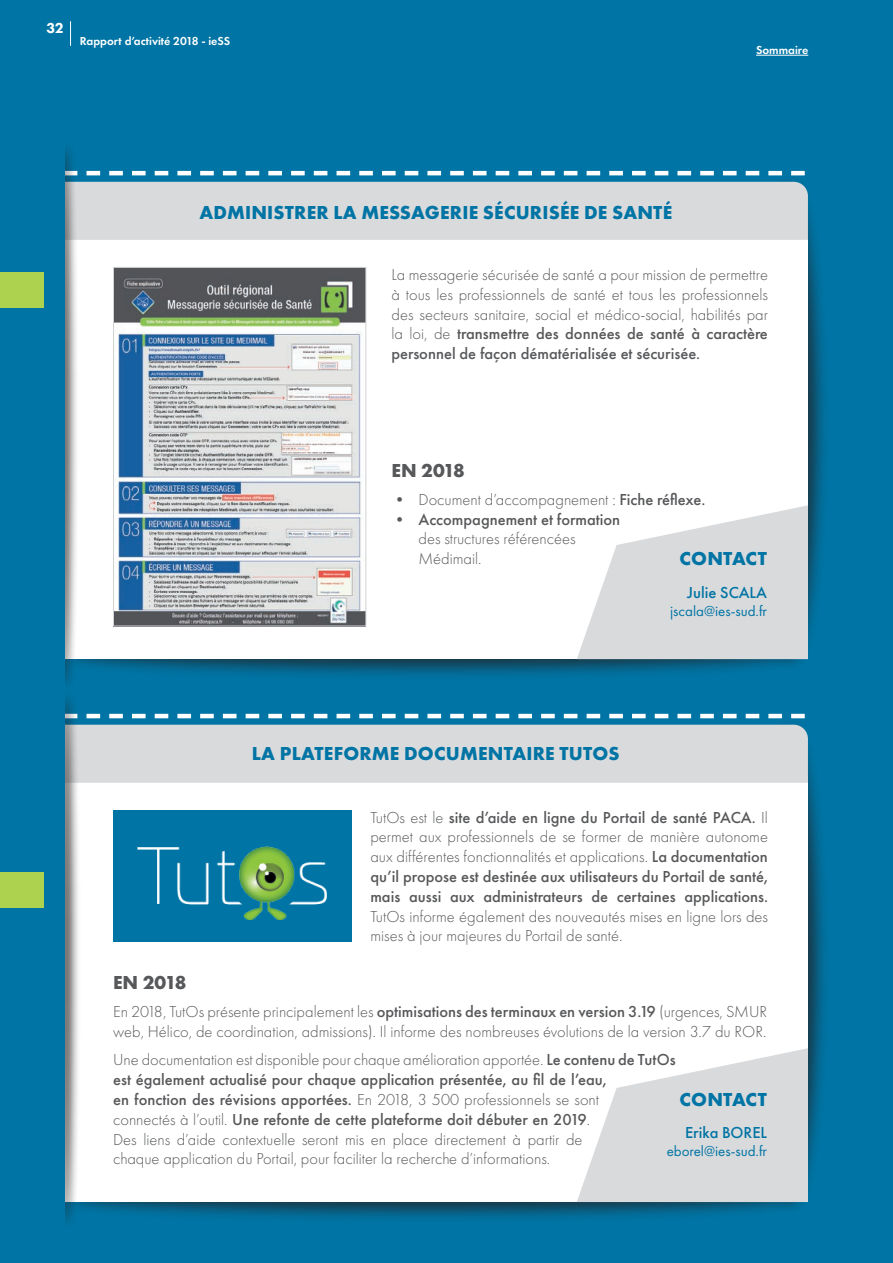
<style>
.page{position:relative;width:893px;height:1263px;background:#0074a4}
.page>*{position:absolute;margin:0;border:0;box-sizing:border-box;transform-origin:0 0}
.t1{font:700 19.5px "Futura PT";letter-spacing:.01em;color:#0074a4}
.t2{font:700 19.5px "Futura PT";letter-spacing:-.035em;color:#57585a}
.t3{font:300 16.5px/19.8px "Futura PT";color:#57585a}
.t4{font:500 16.5px/19.8px "Futura PT";color:#57585a;text-align:justify}
.t5{font:500 16.5px "Futura PT";color:#0074a4}
.t6{font:15px "Futura PT";color:#0074a4}
.t7{font:800 15px "Futura PT";color:#fff}
.t8{font:600 12px "Futura PT";color:#fff}
.s1{font-weight:500}
.s2{font-weight:300}
</style>
<div class="page">
<div style="left:58px;top:625px;width:749px;height:55px;background:#231f20;opacity:.75"></div>
<div style="left:58px;top:1168px;width:749px;height:55px;background:#231f20;opacity:.75"></div>
<div style="left:750px;top:175px;width:79px;height:497px;background:#231f20;opacity:.75"></div>
<div style="left:750px;top:718px;width:79px;height:497px;background:#231f20;opacity:.75"></div>
<svg style="left:86px;top:171px;width:719px;height:4px"></svg>
<svg style="left:86px;top:714px;width:719px;height:4px"></svg>
<div style="left:64px;top:240px;width:744px;height:419px;background:#fff"></div>
<div style="left:64px;top:776px;width:744px;height:426px;background:#fff"></div>
<div style="left:80px;top:182px;width:728px;height:58px;background:#d9dadc"></div>
<div style="left:81px;top:725px;width:727px;height:58px;background:#d9dadc"></div>
<svg style="left:577px;top:505px;width:231px;height:154px"></svg>
<div style="left:52px;top:690px;width:29px;height:540px;background:#231f20;opacity:.75"></div>
<div style="left:50px;top:139px;width:30px;height:553px;background:#231f20;opacity:.75"></div>
<div style="left:51px;top:146px;width:11px;height:537px;background:#0074a4;border-radius:50%"></div>
<div style="left:52px;top:133px;width:13px;height:1117px;background:#0074a4"></div>
<svg style="left:577px;top:1048px;width:231px;height:154px"></svg>
<div style="left:0;top:272px;width:44px;height:35px;background:#add250"></div>
<div style="left:0;top:872px;width:44px;height:35px;background:#add250"></div>
<svg style="left:70px;top:21px;width:1px;height:25px"></svg>
<hr style="left:756px;top:55px;width:52px;height:1px;background:#fff">
<img style="left:115px;top:269px;width:249px;height:355px">
<div style="left:113px;top:267px;width:253px;height:359px;border:1px solid #d1d2d4"></div>
<div style="left:113px;top:810px;width:238px;height:131px;background:#0074a4"></div>
<img style="left:137px;top:846px;width:190px;height:74px">
<p class="t7" style="left:46px;top:18px;width:19px">32</p>
<p class="t8" style="left:80px;top:34px;width:152px">Rapport d’activité 2018 - ieSS</p>
<p class="t8" style="left:756px;top:42px;width:54px">Sommaire</p>
<p class="t1" style="left:199px;top:200px;width:474px">ADMINISTRER LA MESSAGERIE SÉCURISÉE DE SANTÉ</p>
<p class="t3" style="left:392px;top:265px;width:378px;text-align:justify">La messagerie sécurisée de santé a pour mission de permettre à tous les professionnels de santé et tous les professionnels des secteurs sanitaire, social et médico-social, habilités par la loi, de <span class="s1">transmettre des données de santé à caractère personnel de façon dématérialisée et sécurisée.</span></p>
<p class="t2" style="left:392px;top:457px;width:75px">EN 2018</p>
<p class="t3" style="left:392px;top:490px;width:315px">• Document d’accompagnement : <span class="s1">Fiche réflexe.</span></p>
<p class="t4" style="left:392px;top:509px;width:230px">• Accompagnement et formation</p>
<p class="t3" style="left:418px;top:529px;width:159px">des structures référencées<br>Médimail.</p>
<p class="t1" style="left:680px;top:546px;width:89px">CONTACT</p>
<p class="t5" style="left:687px;top:582px;width:81px">Julie SCALA</p>
<p class="t6" style="left:670px;top:602px;width:98px">jscala@ies-sud.fr</p>
<p class="t1" style="left:252px;top:741px;width:369px">LA PLATEFORME DOCUMENTAIRE TUTOS</p>
<p class="t4" style="left:370px;top:807px;width:399px"><span class="s2">TutOs est le</span> site d’aide en ligne du Portail de santé PACA. <span class="s2">Il permet aux professionnels de se former de manière autonome aux différentes fonctionnalités et applications.</span> La documentation qu’il propose est destinée aux utilisateurs du Portail de santé, mais aussi aux administrateurs de certaines applications.</p>
<p class="t3" style="left:370px;top:906px;width:399px">TutOs informe également des nouveautés mises en ligne lors des mises à jour majeures du Portail de santé.</p>
<p class="t2" style="left:113px;top:970px;width:75px">EN 2018</p>
<p class="t3" style="left:113px;top:1002px;width:656px">En 2018, TutOs présente principalement les <span class="s1">optimisations des terminaux en version 3.19</span> (urgences, SMUR web, Hélico, de coordination, admissions). Il informe des nombreuses évolutions de la version 3.7 du ROR.</p>
<p class="t3" style="left:113px;top:1050px;width:564px">Une documentation est disponible pour chaque amélioration apportée. <span class="s1">Le contenu de TutOs est également actualisé pour chaque application présentée, au fil de l’eau,<br>en fonction des révisions apportées.</span> En 2018, 3 500 professionnels se sont<br>connectés à l’outil. <span class="s1">Une refonte de cette plateforme doit débuter en 2019</span>.<br>Des liens d’aide contextuelle seront mis en place directement à partir de<br>chaque application du Portail, pour faciliter la recherche d’informations.</p>
<p class="t1" style="left:680px;top:1087px;width:89px">CONTACT</p>
<p class="t5" style="left:685px;top:1123px;width:84px">Erika BOREL</p>
<p class="t6" style="left:667px;top:1142px;width:102px">eborel@ies-sud.fr</p>
</div>
